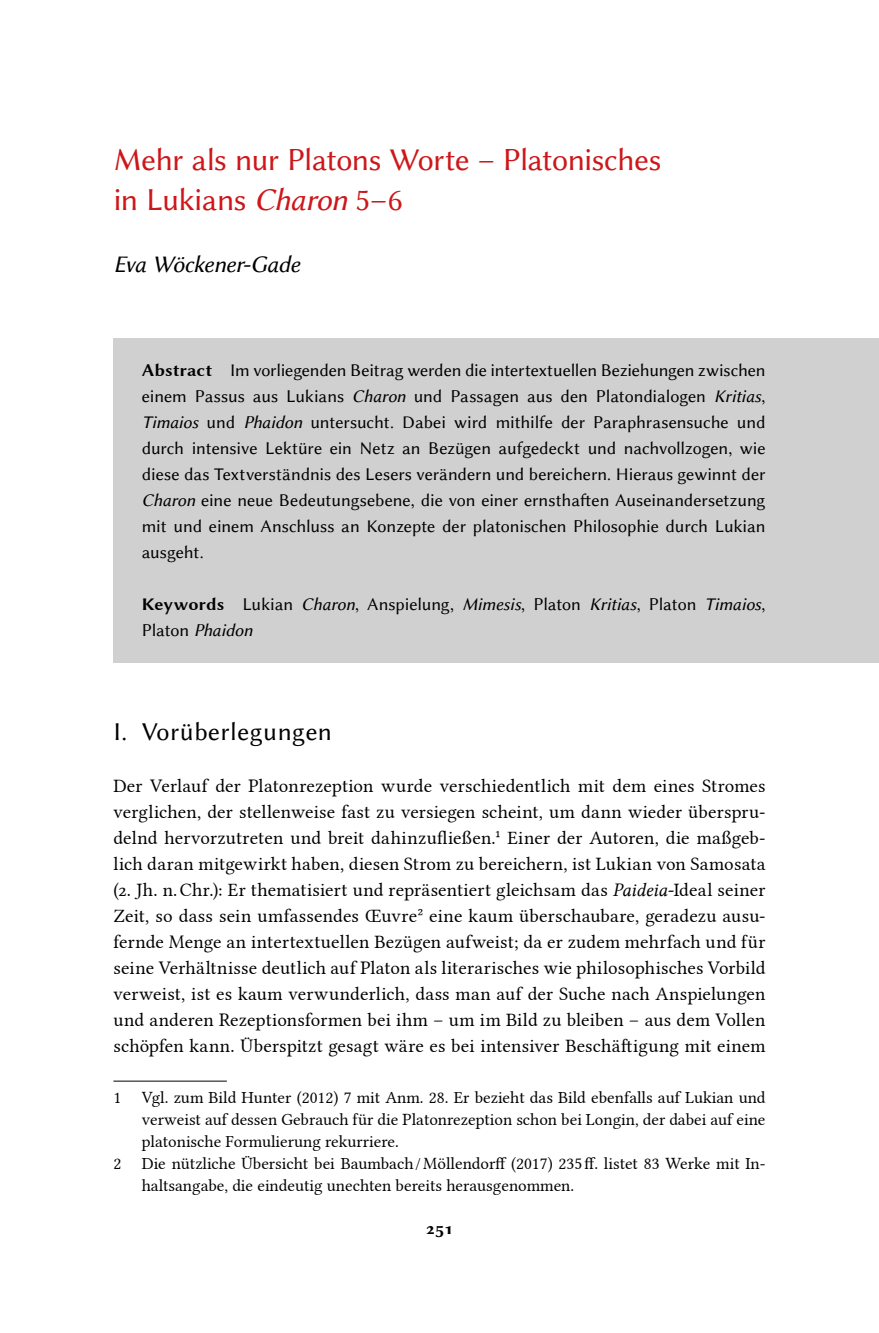
<style>
.page{position:relative;width:879px;height:1333px;background:#fff}
.page>*{position:absolute;margin:0;border:0;box-sizing:border-box;transform-origin:0 0}
.Kapitelüberschrift{font:32px/40px "Lin Biolinum";letter-spacing:-.02em;color:#cd171a}
.Zwischenüberschrift{font:26px "Lin Biolinum";letter-spacing:.02em;color:#000}
.Verfassername{font:24px "Lin Biolinum I";letter-spacing:-.01em;color:#000}
.Absatz_ohne_Einrücku{font:19px/26px "Lin Libertine";letter-spacing:.01em;color:#000;text-align:justify}
.Abstract_Keywords{font:18px/26px "Lin Biolinum";letter-spacing:-.005em;color:#000;text-align:justify}
.t1{font:18px "Lin Biolinum B";color:#000}
.Fußnote{font:17px/22px "Lin Libertine";color:#000;text-align:justify}
.s1{font-family:"Lin Biolinum I"}
.s2{font-family:"Lin Biolinum B"}
.s3{font-family:"Lin Libertine I"}
</style>
<div class="page">
<div style="left:113px;top:338px;width:766px;height:324px;background:#d0d0d0"></div>
<hr style="left:113px;top:1080px;width:114px;height:1px;background:#000">
<p class="Kapitelüberschrift" style="left:113px;top:140px;width:549px">Mehr als nur Platons Worte – Platonisches in Lukians <span class="s1">Charon</span> 5–6</p>
<p class="Verfassername" style="left:113px;top:250px;width:188px">Eva Wöckener-Gade</p>
<p class="Abstract_Keywords" style="left:142px;top:357px;width:625px"><span class="s2">Abstract</span> Im vorliegenden Beitrag werden die intertextuellen Beziehungen zwischen einem Passus aus Lukians <span class="s1">Charon</span> und Passagen aus den Platondialogen <span class="s1">Kritias</span>, <span class="s1">Timaios</span> und <span class="s1">Phaidon</span> untersucht. Dabei wird mithilfe der Paraphrasensuche und durch intensive Lektüre ein Netz an Bezügen aufgedeckt und nachvollzogen, wie diese das Textverständnis des Lesers verändern und bereichern. Hieraus gewinnt der <span class="s1">Charon</span> eine neue Bedeutungsebene, die von einer ernsthaften Auseinandersetzung mit und einem Anschluss an Konzepte der platonischen Philosophie durch Lukian ausgeht.</p>
<p class="Abstract_Keywords" style="left:142px;top:591px;width:625px"><span class="s2">Keywords</span> Lukian <span class="s1">Charon</span>, Anspielung, <span class="s1">Mimesis</span>, Platon <span class="s1">Kritias</span>, Platon <span class="s1">Timaios</span>,<br>Platon <span class="s1">Phaidon</span></p>
<p class="Zwischenüberschrift" style="left:113px;top:717px;width:220px">I. Vorüberlegungen</p>
<p class="Absatz_ohne_Einrücku" style="left:113px;top:770px;width:653px">Der Verlauf der Platonrezeption wurde verschiedentlich mit dem eines Stromes verglichen, der stellenweise fast zu versiegen scheint, um dann wieder überspru&shy;delnd hervorzutreten und breit dahinzufließen.1 Einer der Autoren, die maßgeb&shy;lich daran mitgewirkt haben, diesen Strom zu bereichern, ist Lukian von Samosata (2. Jh. n. Chr.): Er thematisiert und repräsentiert gleichsam das <span class="s3">Paideia-</span>Ideal seiner Zeit, so dass sein umfassendes Œuvre2 eine kaum überschaubare, geradezu ausu&shy;fernde Menge an intertextuellen Bezügen aufweist; da er zudem mehrfach und für seine Verhältnisse deutlich auf Platon als literarisches wie philosophisches Vorbild verweist, ist es kaum verwunderlich, dass man auf der Suche nach Anspielungen und anderen Rezeptionsformen bei ihm – um im Bild zu bleiben – aus dem Vollen schöpfen kann. Überspitzt gesagt wäre es bei intensiver Beschäftigung mit einem</p>
<p class="Fußnote" style="left:142px;top:1084px;width:625px;text-indent:-28px">1 Vgl. zum Bild Hunter (2012) 7 mit Anm. 28. Er bezieht das Bild ebenfalls auf Lukian und verweist auf dessen Gebrauch für die Platonrezeption schon bei Longin, der dabei auf eine platonische Formulierung rekurriere.</p>
<p class="Fußnote" style="left:142px;top:1150px;width:625px;text-indent:-28px">2 Die nützliche Übersicht bei Baumbach / Möllendorff (2017) 235 ff. listet 83 Werke mit In&shy;haltsangabe, die eindeutig unechten bereits herausgenommen.</p>
<p class="t1" style="left:426px;top:1215px;width:29px">251</p>
</div>
